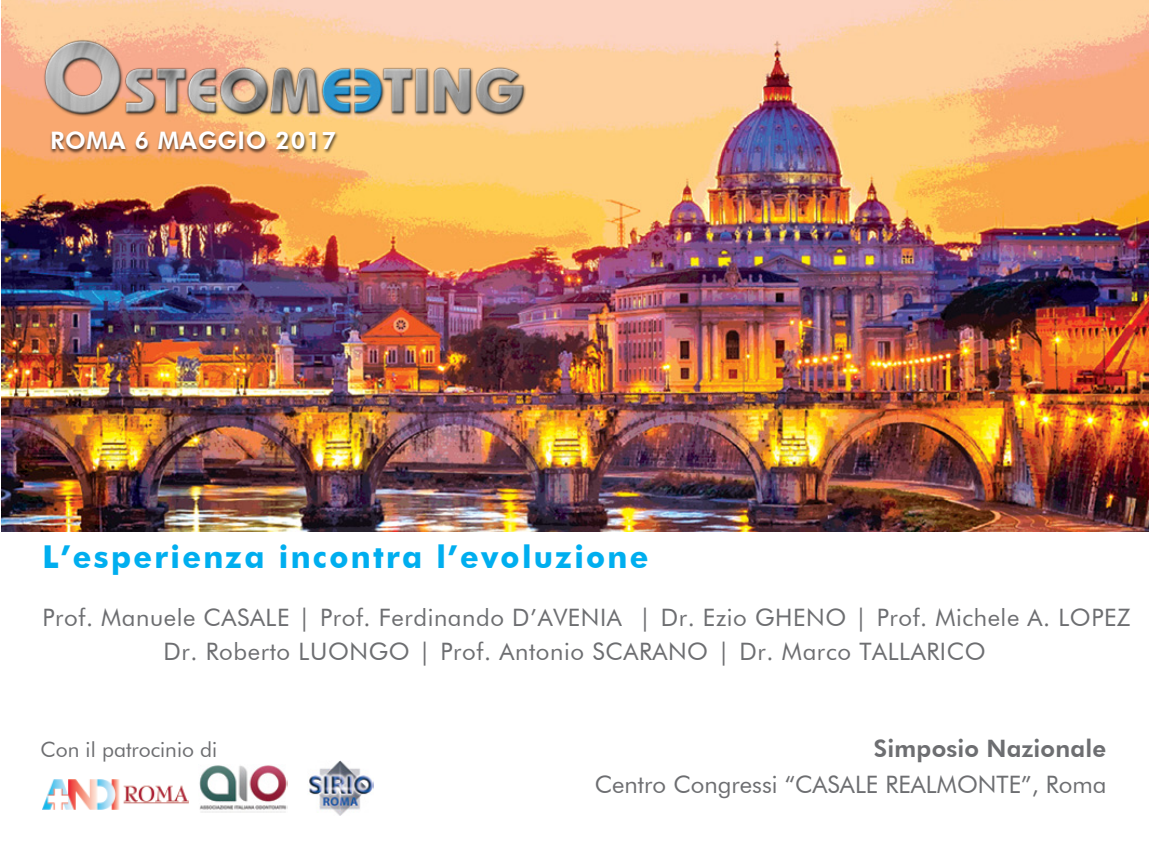
<style>
.page{position:relative;width:1149px;height:851px;background:#fff}
.page>*{position:absolute;margin:0;border:0;box-sizing:border-box;transform-origin:0 0}
.t1{font:700 31.5px "Futura BT";letter-spacing:.075em;color:#00aeef}
.t2{font:800 24.15px "Futura BT";letter-spacing:.025em;color:#fff}
.t3{font:24px/34.5px "Futura BT";letter-spacing:.025em;color:#6d6e71}
.t4{font:24px "Futura BT";color:#6d6e71}
.t5{font:800 24px "Futura BT";letter-spacing:.01em;color:#6d6e71}
.t6{font:21px "Futura BT";color:#6d6e71}
</style>
<div class="page">
<img style="left:1px;top:0;width:1147px;height:531px">
<img style="left:47px;top:129px;width:294px;height:31px">
<img style="left:33px;top:34px;width:505px;height:95px">
<img style="left:309px;top:760px;width:64px;height:55px">
<img style="left:43px;top:779px;width:145px;height:29px">
<img style="left:199px;top:765px;width:88px;height:47px">
<p class="t2" style="left:50px;top:126px;width:288px">ROMA 6 MAGGIO 2017</p>
<h1 class="t1" style="left:43px;top:537px;width:607px">L’esperienza incontra l’evoluzione</h1>
<p class="t3" style="left:163px;top:599px;width:968px;text-indent:-121px">Prof. Manuele CASALE | Prof. Ferdinando D’AVENIA | Dr. Ezio GHENO | Prof. Michele A. LOPEZ<br>Dr. Roberto LUONGO | Prof. Antonio SCARANO | Dr. Marco TALLARICO</p>
<p class="t6" style="left:41px;top:736px;width:178px">Con il patrocinio di</p>
<p class="t5" style="left:873px;top:733px;width:234px">Simposio Nazionale</p>
<p class="t4" style="left:594px;top:769px;width:513px">Centro Congressi “CASALE REALMONTE”, Roma</p>
</div>
